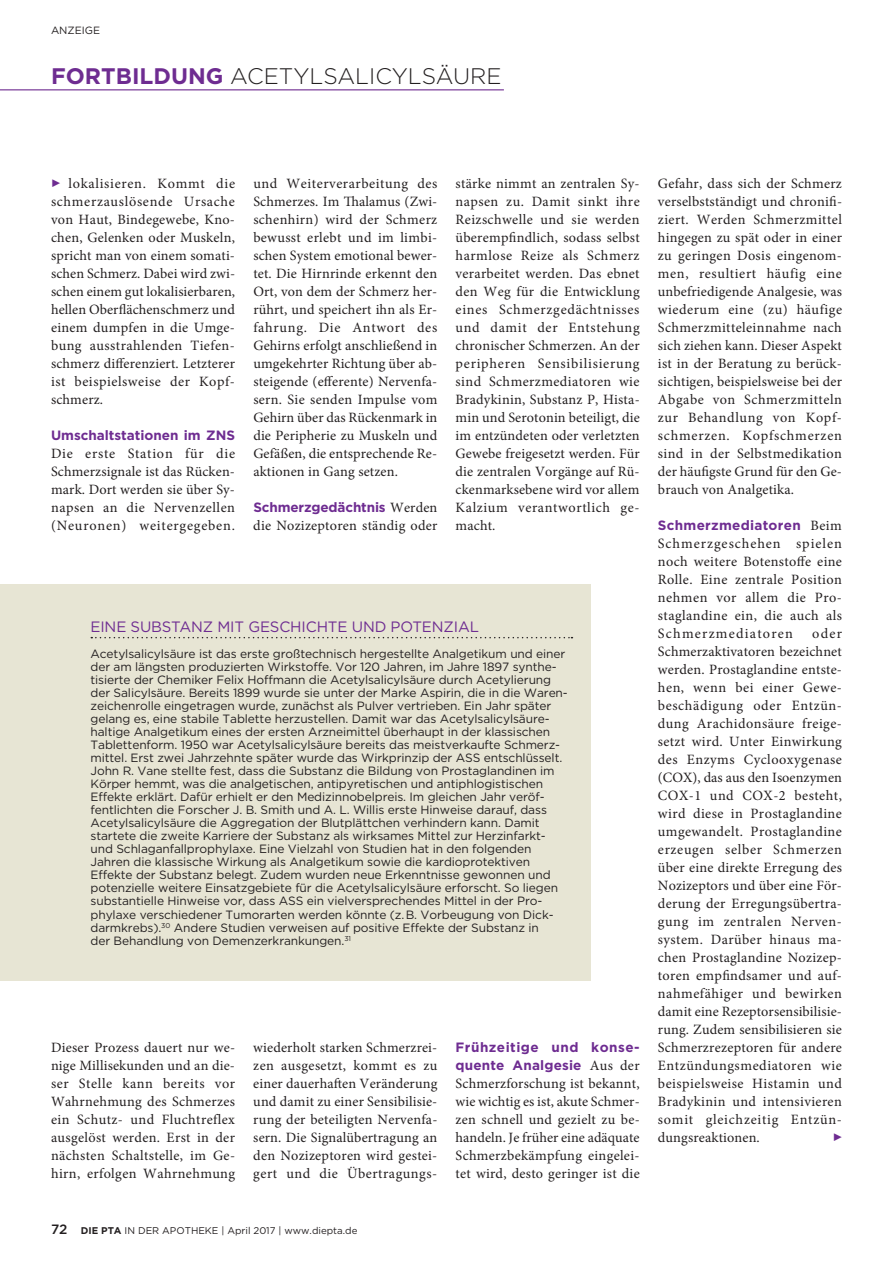
<style>
.page{position:relative;width:893px;height:1263px;background:#fff}
.page>*{position:absolute;margin:0;border:0;box-sizing:border-box;transform-origin:0 0}
.t1{font:300 22.5px "Gotham";color:#231f20}
.t2{font:15px "Gotham";letter-spacing:-.01em;color:#6e2c91}
.t3{font:14.25px/18px "Minion Pro";letter-spacing:.02em;color:#231f20;text-align:justify}
.t4{font:700 13.5px "Gotham";letter-spacing:.01em;color:#6e2c91}
.t5{font:700 13.5px/18px "Gotham";letter-spacing:.035em;color:#6e2c91}
.t6{font:700 13.5px "Gotham";letter-spacing:-.01em;color:#6e2c91}
.t7{font:12px/13px "Gotham";letter-spacing:-.01em;color:#231f20}
.t8{font:10.5px "Gotham";color:#231f20}
.t9{font:9.75px "Gotham";color:#231f20}
.s1{font-weight:700;color:#6e2c91}
.s2{font-family:"Minion Pro";font-weight:400;font-size:14.25px;color:#231f20}
.s3{font-weight:500;font-size:13.5px}
.s4{font-weight:700}
</style>
<div class="page">
<div style="left:0;top:584px;width:590px;height:396px;background:#e7e5d4"></div>
<svg style="left:91px;top:637px;width:481px;height:1px"></svg>
<hr style="left:0;top:89px;width:504px;height:1px;background:#6e2c91">
<p class="t8" style="left:51px;top:23px;width:51px">ANZEIGE</p>
<h1 class="t1" style="left:51px;top:62px;width:452px"><span class="s1">FORTBILDUNG</span> ACETYLSALICYLSÄURE</h1>
<p class="t3" style="left:51px;top:175px;width:186px;text-indent:17px">lokalisieren. Kommt die schmerzauslösende Ursache von Haut, Bindegewebe, Kno&shy;chen, Gelenken oder Muskeln, spricht man von einem somati&shy;schen Schmerz. Dabei wird zwi&shy;schen einem gut lokalisierbaren, hellen Oberflächenschmerz und einem dumpfen in die Umge&shy;bung ausstrahlenden Tiefen&shy;schmerz differenziert. Letzterer ist beispielsweise der Kopf&shy;schmerz.</p>
<p class="t4" style="left:51px;top:426px;width:186px">Umschaltstationen im ZNS</p>
<p class="t3" style="left:51px;top:445px;width:186px">Die erste Station für die Schmerzsignale ist das Rücken&shy;mark. Dort werden sie über Sy&shy;napsen an die Nervenzellen (Neuronen) weitergegeben.</p>
<p class="t3" style="left:253px;top:175px;width:186px">und Weiterverarbeitung des Schmerzes. Im Thalamus (Zwi&shy;schenhirn) wird der Schmerz bewusst erlebt und im limbi&shy;schen System emotional bewer&shy;tet. Die Hirnrinde erkennt den Ort, von dem der Schmerz her&shy;rührt, und speichert ihn als Er&shy;fahrung. Die Antwort des Gehirns erfolgt anschließend in umgekehrter Richtung über ab&shy;steigende (efferente) Nervenfa&shy;sern. Sie senden Impulse vom Gehirn über das Rückenmark in die Peripherie zu Muskeln und Gefäßen, die entsprechende Re&shy;aktionen in Gang setzen.</p>
<p class="t6" style="left:253px;top:498px;width:186px">Schmerzgedächtnis <span class="s2">Werden</span></p>
<p class="t3" style="left:253px;top:517px;width:186px">die Nozizeptoren ständig oder</p>
<p class="t3" style="left:456px;top:175px;width:186px">stärke nimmt an zentralen Sy&shy;napsen zu. Damit sinkt ihre Reizschwelle und sie werden überempfindlich, sodass selbst harmlose Reize als Schmerz verarbeitet werden. Das ebnet den Weg für die Entwicklung eines Schmerzgedächtnisses und damit der Entstehung chronischer Schmerzen. An der peripheren Sensibilisierung sind Schmerzmediatoren wie Bradykinin, Substanz P, Hista&shy;min und Serotonin beteiligt, die im entzündeten oder verletzten Gewebe freigesetzt werden. Für die zentralen Vorgänge auf Rü&shy;ckenmarksebene wird vor allem Kalzium verantwortlich ge&shy;macht.</p>
<p class="t2" style="left:91px;top:617px;width:390px">EINE SUBSTANZ MIT GESCHICHTE UND POTENZIAL</p>
<p class="t7" style="left:91px;top:647px;width:479px">Acetylsalicylsäure ist das erste großtechnisch hergestellte Analgetikum und einer der am längsten produzierten Wirkstoffe. Vor 120 Jahren, im Jahre 1897 synthe&shy;tisierte der Chemiker Felix Hoffmann die Acetylsalicylsäure durch Acetylierung der Salicylsäure. Bereits 1899 wurde sie unter der Marke Aspirin, die in die Waren&shy;zeichenrolle eingetragen wurde, zunächst als Pulver vertrieben. Ein Jahr später gelang es, eine stabile Tablette herzustellen. Damit war das Acetylsalicylsäure&shy;haltige Analgetikum eines der ersten Arzneimittel überhaupt in der klassischen Tablettenform. 1950 war Acetylsalicylsäure bereits das meistverkaufte Schmerz&shy;mittel. Erst zwei Jahrzehnte später wurde das Wirkprinzip der ASS entschlüsselt.<br>John R. Vane stellte fest, dass die Substanz die Bildung von Prostaglandinen im Körper hemmt, was die analgetischen, antipyretischen und antiphlogistischen Effekte erklärt. Dafür erhielt er den Medizinnobelpreis. Im gleichen Jahr veröf&shy;fentlichten die Forscher J. B. Smith und A. L. Willis erste Hinweise darauf, dass Acetylsalicylsäure die Aggregation der Blutplättchen verhindern kann. Damit startete die zweite Karriere der Substanz als wirksames Mittel zur Herzinfarkt&shy;und Schlaganfallprophylaxe. Eine Vielzahl von Studien hat in den folgenden Jahren die klassische Wirkung als Analgetikum sowie die kardioprotektiven Effekte der Substanz belegt. Zudem wurden neue Erkenntnisse gewonnen und potenzielle weitere Einsatzgebiete für die Acetylsalicylsäure erforscht. So liegen substantielle Hinweise vor, dass ASS ein vielversprechendes Mittel in der Pro&shy;phylaxe verschiedener Tumorarten werden könnte (z. B. Vorbeugung von Dick&shy;darmkrebs).<sup>30</sup> Andere Studien verweisen auf positive Effekte der Substanz in<br>der Behandlung von Demenzerkrankungen.<sup>31</sup></p>
<p class="t3" style="left:51px;top:1039px;width:186px">Dieser Prozess dauert nur we&shy;nige Millisekunden und an die&shy;ser Stelle kann bereits vor Wahrnehmung des Schmerzes ein Schutz- und Fluchtreflex ausgelöst werden. Erst in der nächsten Schaltstelle, im Ge&shy;hirn, erfolgen Wahrnehmung</p>
<p class="t3" style="left:253px;top:1039px;width:186px">wiederholt starken Schmerzrei&shy;zen ausgesetzt, kommt es zu einer dauerhaften Veränderung und damit zu einer Sensibilisie&shy;rung der beteiligten Nervenfa&shy;sern. Die Signalübertragung an den Nozizeptoren wird gestei&shy;gert und die Übertragungs-</p>
<p class="t9" style="left:51px;top:1224px;width:308px"><span class="s3">72</span> <span class="s4">DIE PTA</span> IN DER APOTHEKE | April 2017 | www.diepta.de</p>
<p class="t5" style="left:456px;top:1038px;width:186px">Frühzeitige und konse&shy;quente Analgesie <span class="s2">Aus der</span></p>
<p class="t3" style="left:456px;top:1075px;width:186px">Schmerzforschung ist bekannt, wie wichtig es ist, akute Schmer&shy;zen schnell und gezielt zu be&shy;handeln. Je früher eine adäquate Schmerzbekämpfung eingelei&shy;tet wird, desto geringer ist die</p>
<p class="t3" style="left:658px;top:175px;width:186px">Gefahr, dass sich der Schmerz verselbstständigt und chronifi&shy;ziert. Werden Schmerzmittel hingegen zu spät oder in einer zu geringen Dosis eingenom&shy;men, resultiert häufig eine unbefriedigende Analgesie, was wiederum eine (zu) häufige Schmerzmitteleinnahme nach sich ziehen kann. Dieser Aspekt ist in der Beratung zu berück&shy;sichtigen, beispielsweise bei der Abgabe von Schmerzmitteln zur Behandlung von Kopf&shy;schmerzen. Kopfschmerzen sind in der Selbstmedikation der häufigste Grund für den Ge&shy;brauch von Analgetika.</p>
<p class="t4" style="left:658px;top:516px;width:185px">Schmerzmediatoren <span class="s2">Beim</span></p>
<p class="t3" style="left:658px;top:535px;width:186px">Schmerzgeschehen spielen noch weitere Botenstoffe eine Rolle. Eine zentrale Position nehmen vor allem die Pro&shy;staglandine ein, die auch als Schmerzmediatoren</p>
<p class="t3" style="left:658px;top:625px;width:186px;text-indent:154px">oder Schmerzaktivatoren bezeichnet werden. Prostaglandine entste&shy;hen, wenn bei einer Gewe&shy;beschädigung oder Entzün&shy;dung Arachidonsäure freige&shy;setzt wird. Unter Einwirkung des Enzyms Cyclooxygenase (COX), das aus den Isoenzymen COX-1 und COX-2 besteht, wird diese in Prostaglandine umgewandelt. Prostaglandine erzeugen selber Schmerzen über eine direkte Erregung des Nozizeptors und über eine För&shy;derung der Erregungsübertra&shy;gung im zentralen Nerven&shy;system. Darüber hinaus ma&shy;chen Prostaglandine Nozizep&shy;toren empfindsamer und auf&shy;nahmefähiger und bewirken damit eine Rezeptorsensibilisie&shy;rung. Zudem sensibilisieren sie Schmerzrezeptoren für andere Entzündungsmediatoren wie beispielsweise Histamin und Bradykinin und intensivieren somit gleichzeitig Entzün&shy;dungsreaktionen.</p>
</div>
